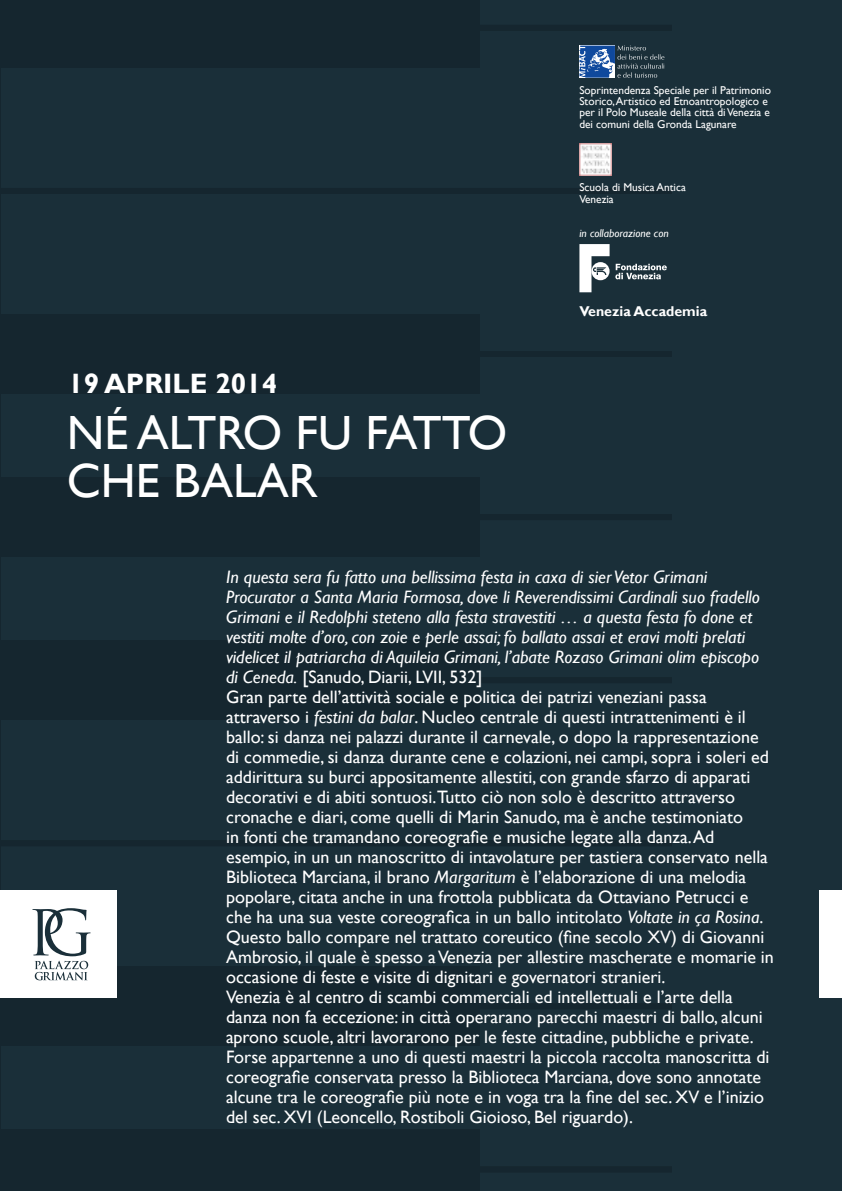
<style>
.page{position:relative;width:842px;height:1191px;background:#fff}
.page>*{position:absolute;margin:0;border:0;box-sizing:border-box;transform-origin:0 0}
.t1{font:48px/48px "Gill Sans";color:#fff}
.t2{font:700 28px "Gill Sans";color:#fff}
.t3{font:18px/20px "Gill Sans";color:#fff}
.t4{font:700 14.2px "Gill Sans";color:#fff}
.t5{font:11.4px/11.4px "Gill Sans";color:#fff}
.t6{font:italic 11.4px "Gill Sans";color:#fff}
.s1{font-style:italic}
</style>
<div class="page">
<div style="left:479px;top:1172px;width:193px;height:19px;background:#1a2f39"></div>
<div style="left:0;top:1009px;width:672px;height:163px;background:#1a2f39"></div>
<div style="left:0;top:846px;width:672px;height:163px;background:#1a2f39"></div>
<div style="left:0;top:683px;width:672px;height:163px;background:#1a2f39"></div>
<div style="left:0;top:520px;width:672px;height:163px;background:#1a2f39"></div>
<div style="left:0;top:357px;width:672px;height:163px;background:#1a2f39"></div>
<div style="left:0;top:194px;width:672px;height:163px;background:#1a2f39"></div>
<div style="left:0;top:31px;width:672px;height:163px;background:#1a2f39"></div>
<svg style="left:479px;top:0;width:193px;height:31px;background:#182d36"></svg>
<div style="left:0;top:1129px;width:479px;height:62px;background:#15262f"></div>
<div style="left:0;top:966px;width:479px;height:80px;background:#15262f"></div>
<div style="left:0;top:640px;width:479px;height:80px;background:#15262f"></div>
<div style="left:0;top:477px;width:479px;height:80px;background:#15262f"></div>
<div style="left:0;top:314px;width:479px;height:80px;background:#15262f"></div>
<div style="left:0;top:0;width:479px;height:68px;background:#15262f"></div>
<div style="left:672px;top:0;width:170px;height:1191px;background:#1a2f39"></div>
<div style="left:819px;top:890px;width:23px;height:108px;background:#fff"></div>
<div style="left:0;top:890px;width:116px;height:108px;background:#fff"></div>
<svg style="left:32px;top:908px;width:59px;height:72px"></svg>
<img style="left:579px;top:143px;width:33px;height:32px">
<svg style="left:579px;top:46px;width:85px;height:32px;background:#435e7c"></svg>
<svg style="left:579px;top:244px;width:88px;height:48px"></svg>
<p class="t5" style="left:579px;top:84px;width:193px">Soprintendenza Speciale per il Patrimonio Storico, Artistico ed Etnoantropologico e per il Polo Museale della città di Venezia e dei comuni della Gronda Lagunare</p>
<p class="t5" style="left:579px;top:182px;width:108px">Scuola di Musica Antica<br>Venezia</p>
<p class="t6" style="left:579px;top:226px;width:91px">in collaborazione con</p>
<h2 class="t2" style="left:68px;top:367px;width:210px">19 aprile 2014</h2>
<h1 class="t1" style="left:67px;top:409px;width:442px">Né altro fu fatto che balar</h1>
<p class="t4" style="left:579px;top:303px;width:129px">Venezia Accademia</p>
<p class="t3" style="left:226px;top:567px;width:549px"><span class="s1">In questa sera fu fatto una bellissima festa in caxa di sier Vetor Grimani Procurator a Santa Maria Formosa, dove li Reverendissimi Cardinali suo fradello Grimani e il Redolphi steteno alla festa stravestiti … a questa festa fo done et vestiti molte d’oro, con zoie e perle assai; fo ballato assai et eravi molti prelati videlicet il patriarcha di Aquileia Grimani, l’abate Rozaso Grimani olim episcopo di Ceneda.</span> [Sanudo, Diarii, LVII, 532]<br>Gran parte dell’attività sociale e politica dei patrizi veneziani passa attraverso i <span class="s1">festini da balar</span>. Nucleo centrale di questi intrattenimenti è il ballo: si danza nei palazzi durante il carnevale, o dopo la rappresentazione di commedie, si danza durante cene e colazioni, nei campi, sopra i soleri ed addirittura su burci appositamente allestiti, con grande sfarzo di apparati decorativi e di abiti sontuosi.Tutto ciò non solo è descritto attraverso cronache e diari, come quelli di Marin Sanudo, ma è anche testimoniato<br>in fonti che tramandano coreografie e musiche legate alla danza. Ad esempio, in un un manoscritto di intavolature per tastiera conservato nella Biblioteca Marciana, il brano <span class="s1">Margaritum</span> è l’elaborazione di una melodia popolare, citata anche in una frottola pubblicata da Ottaviano Petrucci e che ha una sua veste coreografica in un ballo intitolato <span class="s1">Voltate in ça Rosina</span>.<br>Questo ballo compare nel trattato coreutico (fine secolo XV) di Giovanni Ambrosio, il quale è spesso a Venezia per allestire mascherate e momarie in occasione di feste e visite di dignitari e governatori stranieri.<br>Venezia è al centro di scambi commerciali ed intellettuali e l’arte della danza non fa eccezione: in città operarano parecchi maestri di ballo, alcuni aprono scuole, altri lavorarono per le feste cittadine, pubbliche e private.<br>Forse appartenne a uno di questi maestri la piccola raccolta manoscritta di coreografie conservata presso la Biblioteca Marciana, dove sono annotate alcune tra le coreografie più note e in voga tra la fine del sec. XV e l’inizio del sec. XVI (Leoncello, Rostiboli Gioioso, Bel riguardo).</p>
</div>
